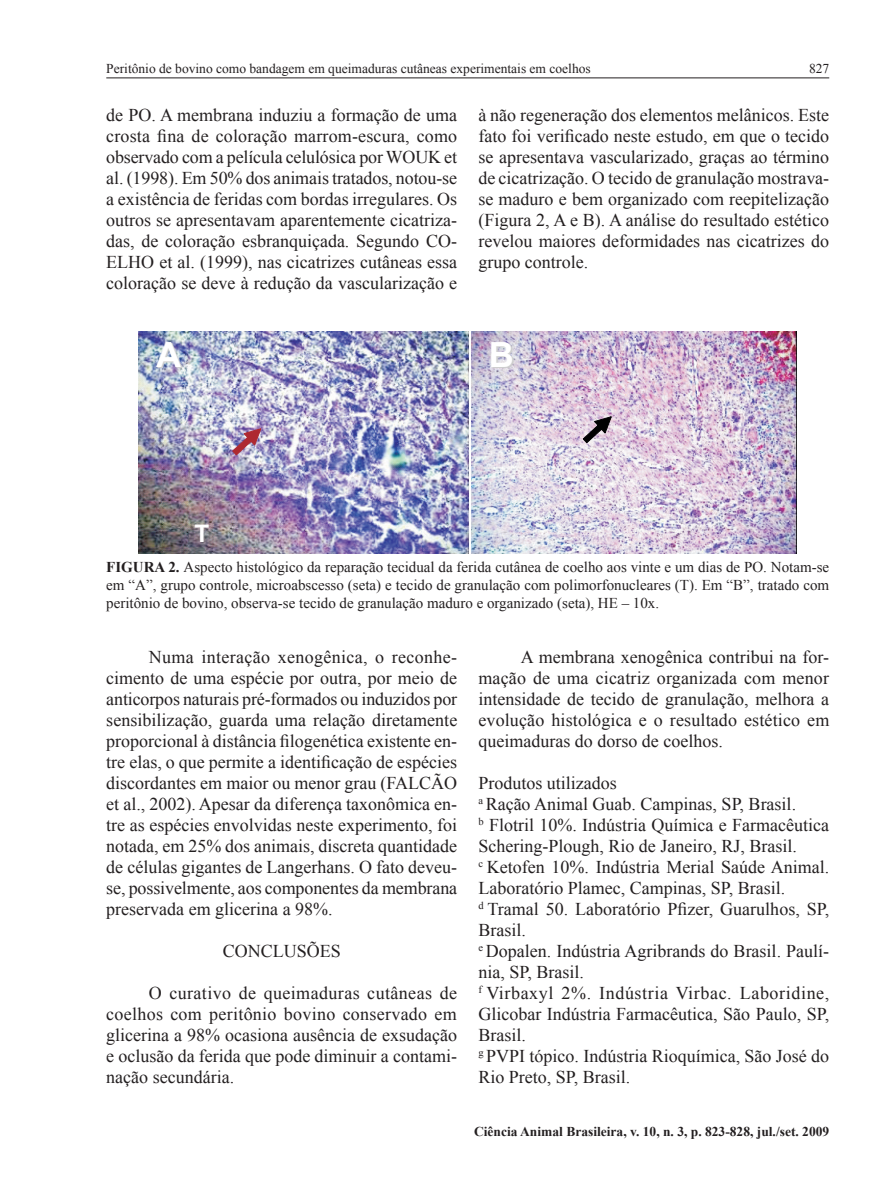
<style>
.page{position:relative;width:893px;height:1191px;background:#fff}
.page>*{position:absolute;margin:0;border:0;box-sizing:border-box;transform-origin:0 0}
.t1{font:700 34.8px "Arial";color:#fff}
.t2{font:700 24.3px "Arial";color:#fff}
.t3{font:18px/21px "Times New Roman";color:#231f20;text-align:justify}
.t4{font:15px/18px "Times New Roman";color:#231f20;text-align:justify}
.t5{font:13.5px "Times New Roman";color:#231f20}
.t6{font:700 13.5px "Times New Roman";color:#231f20}
.s1{font-weight:700}
</style>
<div class="page">
<hr style="left:106px;top:77px;width:723px;height:1px;background:#231f20">
<img style="left:138px;top:332px;width:330px;height:221px">
<img style="left:471px;top:332px;width:325px;height:221px">
<svg style="left:583px;top:416px;width:29px;height:27px"></svg>
<svg style="left:232px;top:428px;width:29px;height:27px"></svg>
<p class="t5" style="left:106px;top:60px;width:486px">Peritônio de bovino como bandagem em queimaduras cutâneas experimentais em coelhos</p>
<p class="t5" style="left:809px;top:60px;width:22px">827</p>
<p class="t3" style="left:106px;top:104px;width:352px">de PO. A membrana induziu a formação de uma crosta fina de coloração marrom-escura, como observado com a película celulósica por WOUK et al. (1998). Em 50% dos animais tratados, notou-se a existência de feridas com bordas irregulares. Os outros se apresentavam aparentemente cicatriza&shy;das, de coloração esbranquiçada. Segundo CO-ELHO et al. (1999), nas cicatrizes cutâneas essa coloração se deve à redução da vascularização e</p>
<p class="t3" style="left:478px;top:104px;width:352px">à não regeneração dos elementos melânicos. Este fato foi verificado neste estudo, em que o tecido se apresentava vascularizado, graças ao término de cicatrização. O tecido de granulação mostrava&shy;se maduro e bem organizado com reepitelização (Figura 2, A e B). A análise do resultado estético revelou maiores deformidades nas cicatrizes do grupo controle.</p>
<p class="t1" style="left:156px;top:332px;width:27px">A</p>
<p class="t1" style="left:489px;top:332px;width:27px">B</p>
<p class="t2" style="left:195px;top:518px;width:16px">T</p>
<p class="t4" style="left:106px;top:558px;width:724px"><span class="s1">FIGURA 2.</span> Aspecto histológico da reparação tecidual da ferida cutânea de coelho aos vinte e um dias de PO. Notam-se em “A”, grupo controle, microabscesso (seta) e tecido de granulação com polimorfonucleares (T). Em “B”, tratado com peritônio de bovino, observa-se tecido de granulação maduro e organizado (seta), HE – 10x.</p>
<p class="t3" style="left:106px;top:646px;width:353px;text-indent:43px">Numa interação xenogênica, o reconhe&shy;cimento de uma espécie por outra, por meio de anticorpos naturais pré-formados ou induzidos por sensibilização, guarda uma relação diretamente proporcional à distância filogenética existente en&shy;tre elas, o que permite a identificação de espécies discordantes em maior ou menor grau (FALCÃO et al., 2002). Apesar da diferença taxonômica en&shy;tre as espécies envolvidas neste experimento, foi notada, em 25% dos animais, discreta quantidade de células gigantes de Langerhans. O fato deveu&shy;se, possivelmente, aos componentes da membrana preservada em glicerina a 98%.</p>
<p class="t3" style="left:223px;top:940px;width:120px">CONCLUSÕES</p>
<p class="t3" style="left:106px;top:982px;width:352px;text-indent:43px">O curativo de queimaduras cutâneas de coelhos com peritônio bovino conservado em glicerina a 98% ocasiona ausência de exsudação e oclusão da ferida que pode diminuir a contami&shy;nação secundária.</p>
<p class="t3" style="left:478px;top:646px;width:352px;text-indent:43px">A membrana xenogênica contribui na for&shy;mação de uma cicatriz organizada com menor intensidade de tecido de granulação, melhora a evolução histológica e o resultado estético em queimaduras do dorso de coelhos.</p>
<p class="t3" style="left:478px;top:772px;width:140px">Produtos utilizados</p>
<p class="t3" style="left:478px;top:793px;width:319px"><sup>a</sup> Ração Animal Guab. Campinas, SP, Brasil.</p>
<p class="t3" style="left:478px;top:814px;width:352px"><sup>b</sup> Flotril 10%. Indústria Química e Farmacêutica<br>Schering-Plough, Rio de Janeiro, RJ, Brasil.</p>
<p class="t3" style="left:478px;top:856px;width:352px"><sup>c</sup> Ketofen 10%. Indústria Merial Saúde Animal.<br>Laboratório Plamec, Campinas, SP, Brasil.</p>
<p class="t3" style="left:478px;top:898px;width:352px"><sup>d</sup> Tramal 50. Laboratório Pfizer, Guarulhos, SP,<br>Brasil.</p>
<p class="t3" style="left:478px;top:940px;width:352px"><sup>e</sup> Dopalen. Indústria Agribrands do Brasil. Paulí&shy;nia, SP, Brasil.</p>
<p class="t3" style="left:478px;top:982px;width:352px"><sup>f</sup> Virbaxyl 2%. Indústria Virbac. Laboridine, Glicobar Indústria Farmacêutica, São Paulo, SP, Brasil.</p>
<p class="t3" style="left:478px;top:1045px;width:352px"><sup>g</sup> PVPI tópico. Indústria Rioquímica, São José do<br>Rio Preto, SP, Brasil.</p>
<p class="t6" style="left:474px;top:1122px;width:357px">Ciência Animal Brasileira, v. 10, n. 3, p. 823-828, jul./set. 2009</p>
</div>
